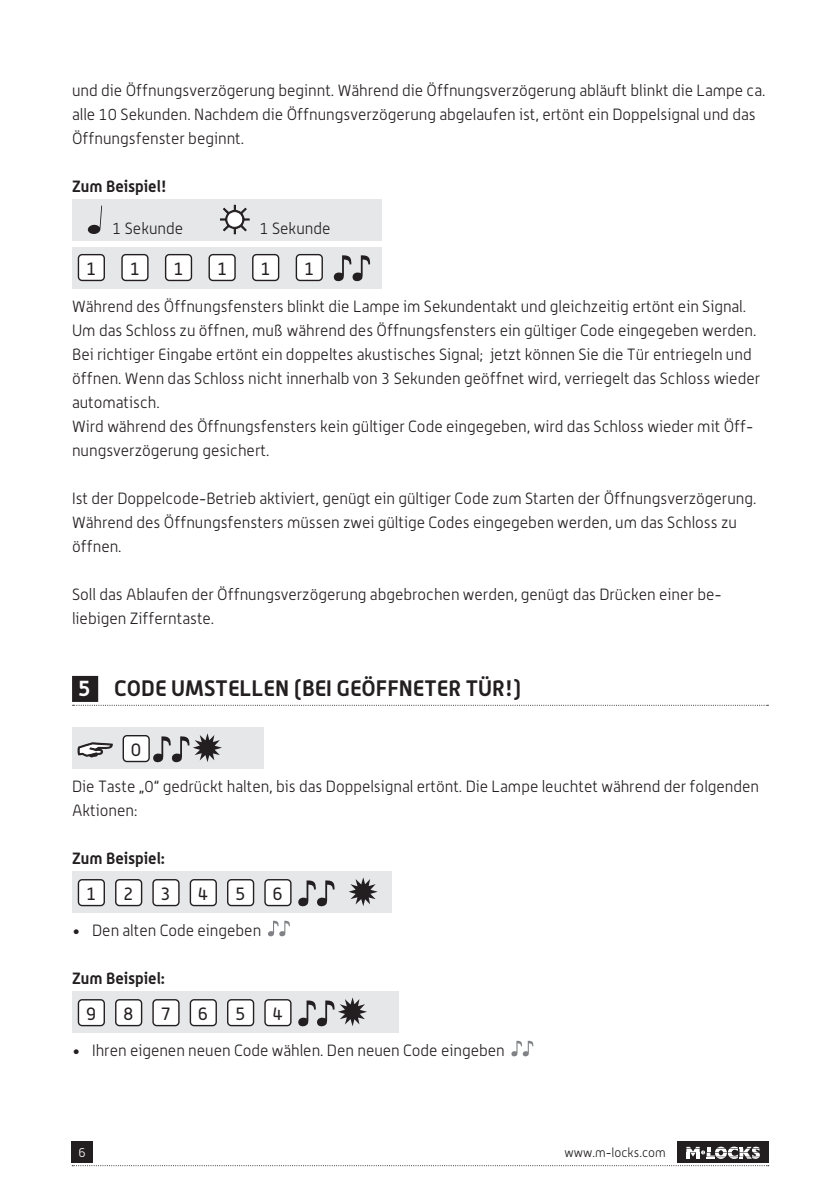
<style>
.page{position:relative;width:840px;height:1191px;background:#fff}
.page>*{position:absolute;margin:0;border:0;box-sizing:border-box;transform-origin:0 0}
.kop{font:700 22px "Alwyn OT";color:#231f20}
.body{font:18px "Alwyn OT";color:#231f20}
.body-2{font:300 16px/24px "Alwyn OT";color:#231f20}
.t1{font:700 16px "Alwyn OT";color:#231f20}
.t2{font:300 12.8px "Alwyn OT";color:#231f20}
.t3{font:300 12.8px "Alwyn OT";color:#fff}
.s1{color:#fff}
</style>
<div class="page">
<div style="left:72px;top:1141px;width:21px;height:22px;background:#231f20"></div>
<svg style="left:72px;top:1165px;width:696px;height:1px"></svg>
<div style="left:676px;top:1141px;width:91px;height:22px;background:#231f20"></div>
<svg style="left:686px;top:1146px;width:73px;height:12px"></svg>
<div style="left:72px;top:676px;width:26px;height:26px;background:#231f20"></div>
<svg style="left:72px;top:705px;width:696px;height:1px"></svg>
<div style="left:72px;top:199px;width:309px;height:41px;background:#e6e7e9"></div>
<svg style="left:88px;top:206px;width:14px;height:28px"></svg>
<svg style="left:220px;top:205px;width:29px;height:29px"></svg>
<div style="left:72px;top:247px;width:309px;height:41px;background:#e6e7e9"></div>
<div style="left:78px;top:255px;width:26px;height:25px;background:#fff;border-radius:4px"></div>
<div style="left:78px;top:254px;width:27px;height:27px;border:1px solid #231f20;border-radius:4px"></div>
<div style="left:122px;top:255px;width:26px;height:25px;background:#fff;border-radius:4px"></div>
<div style="left:121px;top:254px;width:27px;height:27px;border:1px solid #231f20;border-radius:4px"></div>
<div style="left:165px;top:255px;width:26px;height:25px;background:#fff;border-radius:4px"></div>
<div style="left:165px;top:254px;width:27px;height:27px;border:1px solid #231f20;border-radius:4px"></div>
<div style="left:209px;top:255px;width:26px;height:25px;background:#fff;border-radius:4px"></div>
<div style="left:208px;top:254px;width:27px;height:27px;border:1px solid #231f20;border-radius:4px"></div>
<div style="left:253px;top:255px;width:25px;height:25px;background:#fff;border-radius:4px"></div>
<div style="left:252px;top:254px;width:27px;height:27px;border:1px solid #231f20;border-radius:4px"></div>
<div style="left:296px;top:255px;width:26px;height:25px;background:#fff;border-radius:4px"></div>
<div style="left:295px;top:254px;width:28px;height:27px;border:1px solid #231f20;border-radius:4px"></div>
<svg style="left:333px;top:255px;width:37px;height:27px"></svg>
<div style="left:72px;top:727px;width:191px;height:41px;background:#e6e7e9"></div>
<svg style="left:78px;top:742px;width:35px;height:15px"></svg>
<div style="left:123px;top:735px;width:26px;height:26px;background:#fff;border-radius:4px"></div>
<div style="left:122px;top:735px;width:28px;height:27px;border:1px solid #231f20;border-radius:4px"></div>
<svg style="left:153px;top:733px;width:69px;height:30px"></svg>
<div style="left:72px;top:871px;width:319px;height:41px;background:#e6e7e9"></div>
<div style="left:78px;top:879px;width:26px;height:26px;background:#fff;border-radius:4px"></div>
<div style="left:78px;top:879px;width:27px;height:27px;border:1px solid #231f20;border-radius:4px"></div>
<div style="left:116px;top:879px;width:25px;height:26px;background:#fff;border-radius:4px"></div>
<div style="left:115px;top:879px;width:27px;height:27px;border:1px solid #231f20;border-radius:4px"></div>
<div style="left:153px;top:879px;width:26px;height:26px;background:#fff;border-radius:4px"></div>
<div style="left:152px;top:879px;width:27px;height:27px;border:1px solid #231f20;border-radius:4px"></div>
<div style="left:190px;top:879px;width:26px;height:26px;background:#fff;border-radius:4px"></div>
<div style="left:189px;top:879px;width:28px;height:27px;border:1px solid #231f20;border-radius:4px"></div>
<div style="left:227px;top:879px;width:26px;height:26px;background:#fff;border-radius:4px"></div>
<div style="left:227px;top:879px;width:27px;height:27px;border:1px solid #231f20;border-radius:4px"></div>
<div style="left:265px;top:879px;width:26px;height:26px;background:#fff;border-radius:4px"></div>
<div style="left:264px;top:879px;width:27px;height:27px;border:1px solid #231f20;border-radius:4px"></div>
<svg style="left:298px;top:880px;width:36px;height:27px"></svg>
<svg style="left:348px;top:877px;width:29px;height:29px"></svg>
<svg style="left:268px;top:920px;width:22px;height:17px"></svg>
<div style="left:72px;top:991px;width:327px;height:41px;background:#e6e7e9"></div>
<div style="left:78px;top:999px;width:26px;height:26px;background:#fff;border-radius:4px"></div>
<div style="left:78px;top:999px;width:27px;height:27px;border:1px solid #231f20;border-radius:4px"></div>
<div style="left:116px;top:999px;width:25px;height:26px;background:#fff;border-radius:4px"></div>
<div style="left:115px;top:999px;width:27px;height:27px;border:1px solid #231f20;border-radius:4px"></div>
<div style="left:153px;top:999px;width:26px;height:26px;background:#fff;border-radius:4px"></div>
<div style="left:152px;top:999px;width:27px;height:27px;border:1px solid #231f20;border-radius:4px"></div>
<div style="left:190px;top:999px;width:26px;height:26px;background:#fff;border-radius:4px"></div>
<div style="left:189px;top:999px;width:28px;height:27px;border:1px solid #231f20;border-radius:4px"></div>
<div style="left:227px;top:999px;width:26px;height:26px;background:#fff;border-radius:4px"></div>
<div style="left:227px;top:999px;width:27px;height:27px;border:1px solid #231f20;border-radius:4px"></div>
<div style="left:265px;top:999px;width:26px;height:26px;background:#fff;border-radius:4px"></div>
<div style="left:264px;top:999px;width:27px;height:27px;border:1px solid #231f20;border-radius:4px"></div>
<svg style="left:298px;top:997px;width:69px;height:30px"></svg>
<svg style="left:511px;top:1040px;width:22px;height:17px"></svg>
<p class="body-2" style="left:72px;top:78px;width:694px">und die Öffnungsverzögerung beginnt. Während die Öffnungsverzögerung abläuft blinkt die Lampe ca. alle 10 Sekunden. Nachdem die Öffnungsverzögerung abgelaufen ist, ertönt ein Doppelsignal und das<br>Öffnungsfenster beginnt.</p>
<p class="t1" style="left:72px;top:176px;width:96px">Zum Beispiel!</p>
<p class="body-2" style="left:112px;top:216px;width:72px">1 Sekunde</p>
<p class="body-2" style="left:259px;top:216px;width:72px">1 Sekunde</p>
<p class="body" style="left:86px;top:257px;width:12px">1</p>
<p class="body" style="left:129px;top:257px;width:12px">1</p>
<p class="body" style="left:173px;top:257px;width:12px">1</p>
<p class="body" style="left:216px;top:257px;width:12px">1</p>
<p class="body" style="left:260px;top:257px;width:12px">1</p>
<p class="body" style="left:304px;top:257px;width:12px">1</p>
<p class="body-2" style="left:72px;top:294px;width:689px">Während des Öffnungsfensters blinkt die Lampe im Sekundentakt und gleichzeitig ertönt ein Signal.<br>Um das Schloss zu öffnen, muß während des Öffnungsfensters ein gültiger Code eingegeben werden.<br>Bei richtiger Eingabe ertönt ein doppeltes akustisches Signal; jetzt können Sie die Tür entriegeln und öffnen. Wenn das Schloss nicht innerhalb von 3 Sekunden geöffnet wird, verriegelt das Schloss wieder automatisch.</p>
<p class="body-2" style="left:72px;top:414px;width:682px">Wird während des Öffnungsfensters kein gültiger Code eingegeben, wird das Schloss wieder mit Öff&shy;nungsverzögerung gesichert.</p>
<p class="body-2" style="left:72px;top:486px;width:685px">Ist der Doppelcode-Betrieb aktiviert, genügt ein gültiger Code zum Starten der Öffnungsverzögerung.<br>Während des Öffnungsfensters müssen zwei gültige Codes eingegeben werden, um das Schloss zu öffnen.</p>
<p class="body-2" style="left:72px;top:582px;width:650px">Soll das Ablaufen der Öffnungsverzögerung abgebrochen werden, genügt das Drücken einer be&shy;liebigen Zifferntaste.</p>
<p class="kop" style="left:78px;top:674px;width:444px"><span class="s1">5</span> CODE UMSTELLEN (BEI GEÖFFNETER TÜR!)</p>
<p class="body" style="left:131px;top:738px;width:12px">0</p>
<p class="body-2" style="left:72px;top:774px;width:688px">Die Taste „0“ gedrückt halten, bis das Doppelsignal ertönt. Die Lampe leuchtet während der folgenden<br>Aktionen:</p>
<p class="t1" style="left:72px;top:848px;width:94px">Zum Beispiel:</p>
<p class="body" style="left:86px;top:882px;width:12px">1</p>
<p class="body" style="left:123px;top:882px;width:12px">2</p>
<p class="body" style="left:160px;top:882px;width:12px">3</p>
<p class="body" style="left:198px;top:882px;width:12px">4</p>
<p class="body" style="left:235px;top:882px;width:12px">5</p>
<p class="body" style="left:272px;top:882px;width:12px">6</p>
<p class="body-2" style="left:72px;top:918px;width:190px">• Den alten Code eingeben</p>
<p class="t1" style="left:72px;top:968px;width:94px">Zum Beispiel:</p>
<p class="body" style="left:86px;top:1002px;width:12px">9</p>
<p class="body" style="left:123px;top:1002px;width:12px">8</p>
<p class="body" style="left:160px;top:1002px;width:12px">7</p>
<p class="body" style="left:198px;top:1002px;width:12px">6</p>
<p class="body" style="left:235px;top:1002px;width:12px">5</p>
<p class="body" style="left:272px;top:1002px;width:12px">4</p>
<p class="body-2" style="left:72px;top:1038px;width:434px">• Ihren eigenen neuen Code wählen. Den neuen Code eingeben</p>
<p class="t3" style="left:79px;top:1145px;width:9px">6</p>
<p class="t2" style="left:564px;top:1145px;width:103px">www.m-locks.com</p>
</div>
